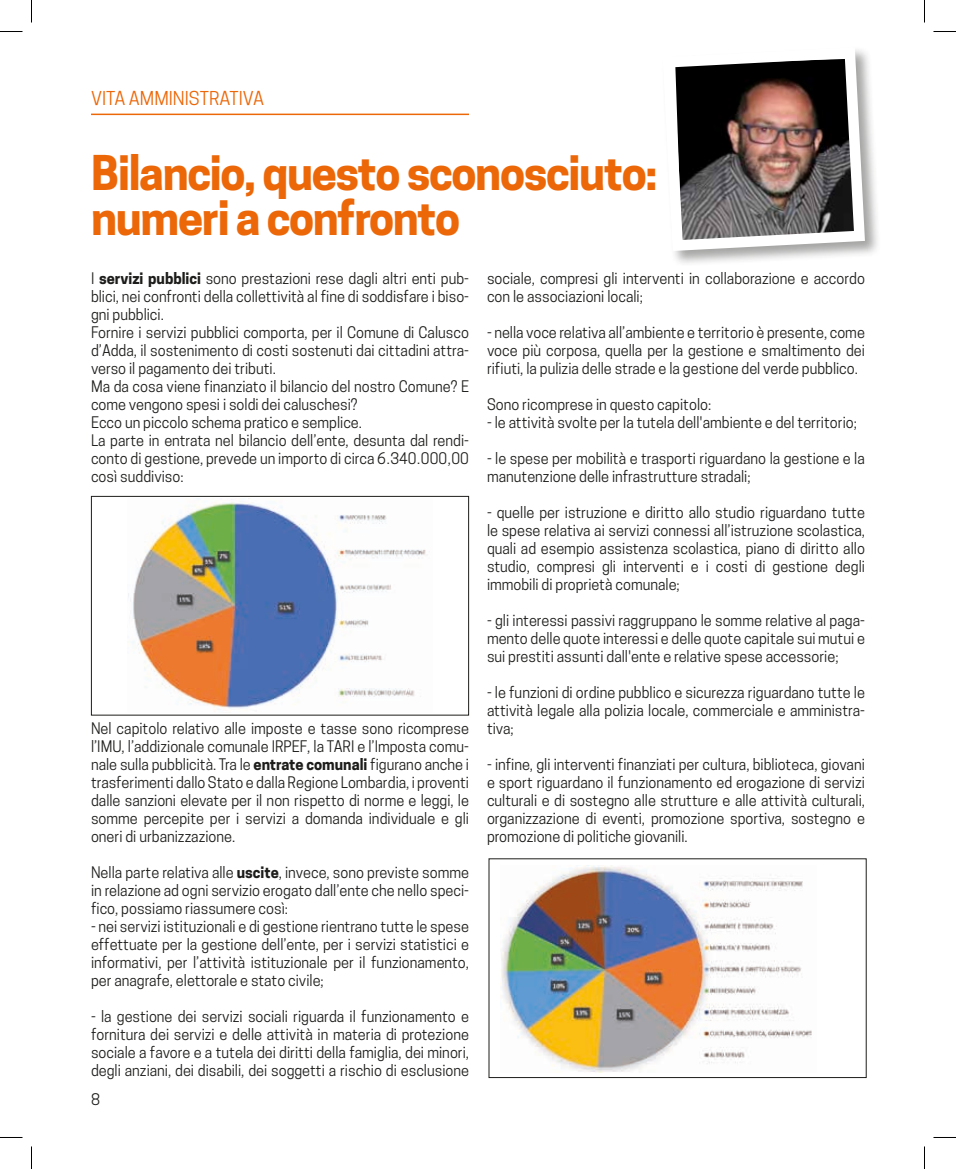
<style>
.page{position:relative;width:956px;height:1169px;background:#fff}
.page>*{position:absolute;margin:0;border:0;box-sizing:border-box;transform-origin:0 0}
.t1{font:700 45px/45px "Cooper Hewitt";letter-spacing:-.03em;color:#ec6708}
.t2{font:18px "Cooper Hewitt";color:#ec6708}
.t3{font:15px/18px "Cooper Hewitt";color:#1d1d1b;text-align:justify}
.s1{font-weight:700}
</style>
<div class="page">
<hr style="left:91px;top:114px;width:378px;height:1px;background:#ec6708">
<div style="left:661px;top:46px;width:220px;height:221px;background:#1d1d1b;opacity:.4"></div>
<svg style="left:661px;top:46px;width:209px;height:210px"></svg>
<img style="left:127px;top:498px;width:299px;height:214px">
<div style="left:91px;top:496px;width:378px;height:219px;border:1px solid #1d1d1b"></div>
<img style="left:501px;top:866px;width:311px;height:206px">
<svg style="left:0;top:31px;width:22px;height:1px"></svg>
<svg style="left:933px;top:31px;width:23px;height:1px"></svg>
<svg style="left:0;top:1137px;width:22px;height:1px"></svg>
<svg style="left:933px;top:1137px;width:23px;height:1px"></svg>
<svg style="left:31px;top:0;width:1px;height:23px"></svg>
<svg style="left:31px;top:1146px;width:1px;height:23px"></svg>
<svg style="left:924px;top:0;width:1px;height:23px"></svg>
<svg style="left:924px;top:1146px;width:1px;height:23px"></svg>
<p class="t2" style="left:91px;top:87px;width:174px">VITA AMMINISTRATIVA</p>
<h1 class="t1" style="left:91px;top:151px;width:568px">Bilancio, questo sconosciuto: numeri a confronto</h1>
<p class="t3" style="left:91px;top:269px;width:379px;text-align:left">I <span class="s1">servizi pubblici</span> sono prestazioni rese dagli altri enti pub&shy;blici, nei confronti della collettività al fine di soddisfare i biso&shy;gni pubblici.<br>Fornire i servizi pubblici comporta, per il Comune di Calusco d’Adda, il sostenimento di costi sostenuti dai cittadini attra&shy;verso il pagamento dei tributi.<br>Ma da cosa viene finanziato il bilancio del nostro Comune? E come vengono spesi i soldi dei caluschesi?<br>Ecco un piccolo schema pratico e semplice.<br>La parte in entrata nel bilancio dell’ente, desunta dal rendi&shy;conto di gestione, prevede un importo di circa 6.340.000,00 così suddiviso:</p>
<p class="t3" style="left:487px;top:269px;width:379px">sociale, compresi gli interventi in collaborazione e accordo con le associazioni locali;</p>
<p class="t3" style="left:487px;top:323px;width:379px">- nella voce relativa all’ambiente e territorio è presente, come voce più corposa, quella per la gestione e smaltimento dei rifiuti, la pulizia delle strade e la gestione del verde pubblico.</p>
<p class="t3" style="left:487px;top:395px;width:226px">Sono ricomprese in questo capitolo:</p>
<p class="t3" style="left:487px;top:413px;width:371px">- le attività svolte per la tutela dell'ambiente e del territorio;</p>
<p class="t3" style="left:487px;top:449px;width:379px">- le spese per mobilità e trasporti riguardano la gestione e la manutenzione delle infrastrutture stradali;</p>
<p class="t3" style="left:487px;top:503px;width:379px">- quelle per istruzione e diritto allo studio riguardano tutte le spese relativa ai servizi connessi all’istruzione scolastica, quali ad esempio assistenza scolastica, piano di diritto allo studio, compresi gli interventi e i costi di gestione degli immobili di proprietà comunale;</p>
<p class="t3" style="left:487px;top:611px;width:379px">- gli interessi passivi raggruppano le somme relative al paga&shy;mento delle quote interessi e delle quote capitale sui mutui e sui prestiti assunti dall'ente e relative spese accessorie;</p>
<p class="t3" style="left:487px;top:683px;width:379px">- le funzioni di ordine pubblico e sicurezza riguardano tutte le attività legale alla polizia locale, commerciale e amministra&shy;tiva;</p>
<p class="t3" style="left:487px;top:755px;width:379px">- infine, gli interventi finanziati per cultura, biblioteca, giovani e sport riguardano il funzionamento ed erogazione di servizi culturali e di sostegno alle strutture e alle attività culturali, organizzazione di eventi, promozione sportiva, sostegno e promozione di politiche giovanili.</p>
<p class="t3" style="left:91px;top:719px;width:379px">Nel capitolo relativo alle imposte e tasse sono ricomprese l’IMU, l’addizionale comunale IRPEF, la TARI e l’Imposta comu&shy;nale sulla pubblicità. Tra le <span class="s1">entrate comunali</span> figurano anche i trasferimenti dallo Stato e dalla Regione Lombardia, i proventi dalle sanzioni elevate per il non rispetto di norme e leggi, le somme percepite per i servizi a domanda individuale e gli oneri di urbanizzazione.</p>
<p class="t3" style="left:91px;top:863px;width:379px">Nella parte relativa alle <span class="s1">uscite</span>, invece, sono previste somme in relazione ad ogni servizio erogato dall’ente che nello speci&shy;fico, possiamo riassumere così:</p>
<p class="t3" style="left:91px;top:917px;width:379px">- nei servizi istituzionali e di gestione rientrano tutte le spese effettuate per la gestione dell’ente, per i servizi statistici e informativi, per l’attività istituzionale per il funzionamento, per anagrafe, elettorale e stato civile;</p>
<p class="t3" style="left:91px;top:1007px;width:379px">- la gestione dei servizi sociali riguarda il funzionamento e fornitura dei servizi e delle attività in materia di protezione sociale a favore e a tutela dei diritti della famiglia, dei minori, degli anziani, dei disabili, dei soggetti a rischio di esclusione</p>
<p class="t3" style="left:91px;top:1090px;width:10px">8</p>
</div>
